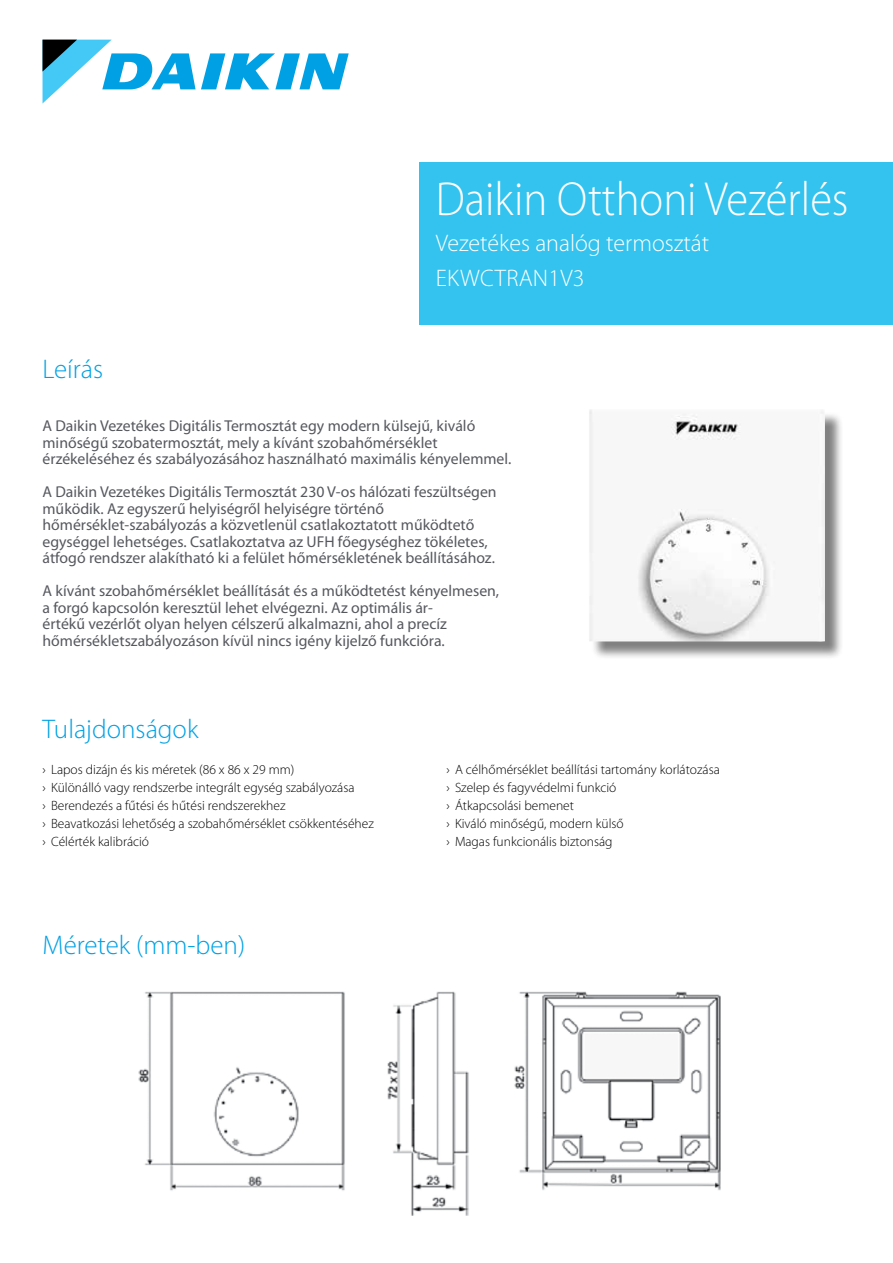
<style>
.page{position:relative;width:893px;height:1263px;background:#fff}
.page>*{position:absolute;margin:0;border:0;box-sizing:border-box;transform-origin:0 0}
.t1{font:300 48px "Myriad Pro";color:#fff;scale:.93 1}
.t2{font:300 27px "Myriad Pro";color:#00a1e4}
.t3{font:300 24px/34.5px "Myriad Pro";color:#fff}
.t4{font:15.75px/16.5px "Myriad Pro";color:#56585e}
.t5{font:300 13.5px/18px "Myriad Pro";color:#000}
</style>
<div class="page">
<svg style="left:43px;top:40px;width:306px;height:63px"></svg>
<div style="left:419px;top:162px;width:474px;height:162px;background:#33c3ee"></div>
<div style="left:591px;top:412px;width:253px;height:248px;background:#000;opacity:.5"></div>
<img style="left:589px;top:410px;width:236px;height:232px">
<img style="left:138px;top:991px;width:583px;height:225px">
<h2 class="t2" style="left:43px;top:354px;width:62px">Leírás</h2>
<h1 class="t1" style="left:436px;top:173px;width:445px">Daikin Otthoni Vezérlés</h1>
<h3 class="t3" style="left:436px;top:226px;width:275px">Vezetékes analóg termosztát<br>EKWCTRAN1V3</h3>
<p class="t4" style="left:43px;top:418px;width:470px">A Daikin Vezetékes Digitális Termosztát egy modern külsejű, kiváló minőségű szobatermosztát, mely a kívánt szobahőmérséklet érzékeléséhez és szabályozásához használható maximális kényelemmel.</p>
<p class="t4" style="left:43px;top:484px;width:456px">A Daikin Vezetékes Digitális Termosztát 230 V-os hálózati feszültségen működik. Az egyszerű helyiségről helyiségre történő hőmérséklet-szabályozás a közvetlenül csatlakoztatott működtető egységgel lehetséges. Csatlakoztatva az UFH főegységhez tökéletes, átfogó rendszer alakítható ki a felület hőmérsékletének beállításához.</p>
<p class="t4" style="left:43px;top:583px;width:458px">A kívánt szobahőmérséklet beállítását és a működtetést kényelmesen, a forgó kapcsolón keresztül lehet elvégezni. Az optimális ár-<br>értékű vezérlőt olyan helyen célszerű alkalmazni, ahol a precíz hőmérsékletszabályozáson kívül nincs igény kijelző funkcióra.</p>
<h2 class="t2" style="left:43px;top:714px;width:157px">Tulajdonságok</h2>
<p class="t5" style="left:43px;top:761px;width:333px">› Lapos dizájn és kis méretek (86 x 86 x 29 mm)<br>› Különálló vagy rendszerbe integrált egység szabályozása<br>› Berendezés a fűtési és hűtési rendszerekhez<br>› Beavatkozási lehetőség a szobahőmérséklet csökkentéséhez › Célérték kalibráció</p>
<p class="t5" style="left:446px;top:761px;width:275px">› A célhőmérséklet beállítási tartomány korlátozása › Szelep és fagyvédelmi funkció<br>› Átkapcsolási bemenet<br>› Kiváló minőségű, modern külső<br>› Magas funkcionális biztonság</p>
<h2 class="t2" style="left:43px;top:931px;width:204px">Méretek (mm-ben)</h2>
</div>
